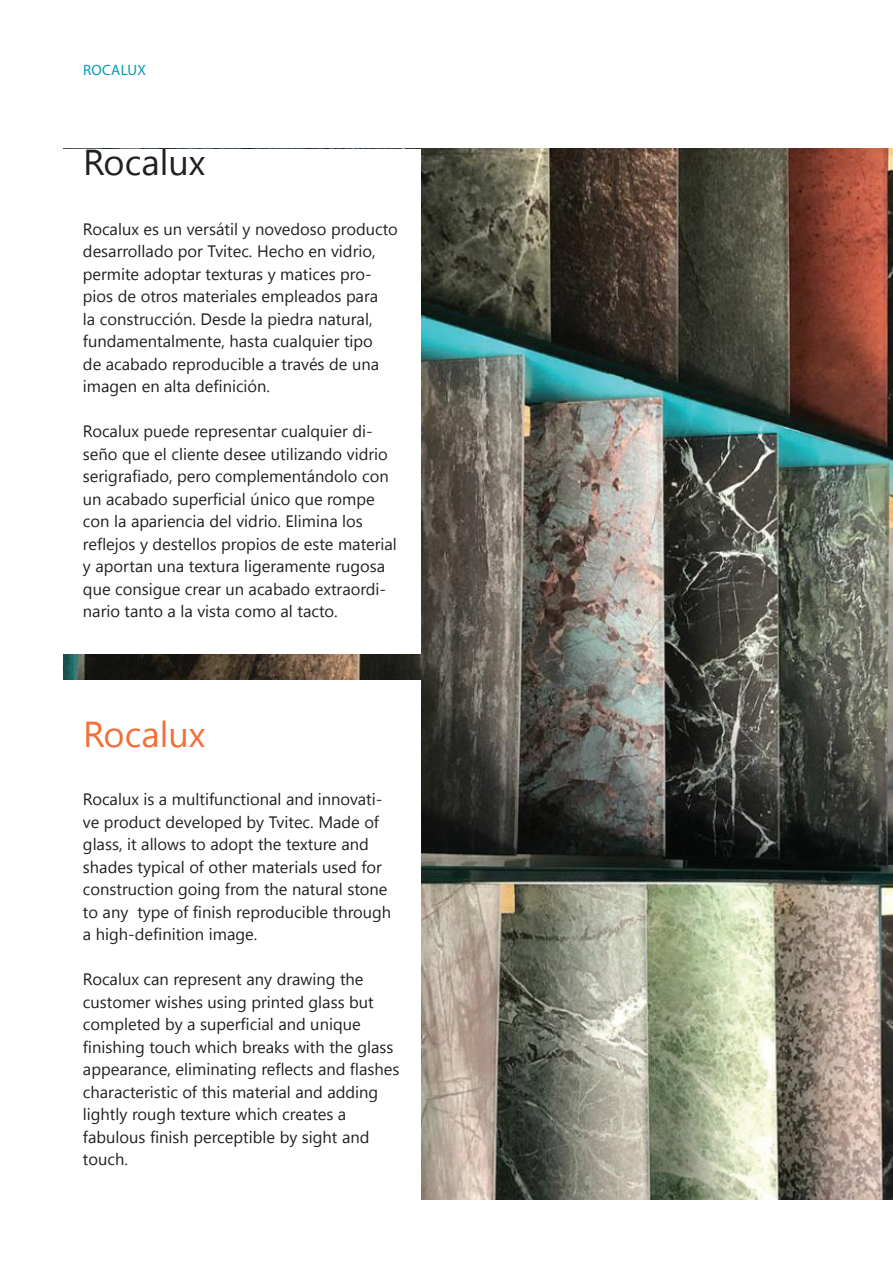
<style>
.page{position:relative;width:893px;height:1263px;background:#fff}
.page>*{position:absolute;margin:0;border:0;box-sizing:border-box;transform-origin:0 0}
.t1{font:36px "Segoe UI";color:#231f20}
.t2{font:36px "Segoe UI";color:#f26f39}
.t3{font:16.5px/22.5px "Segoe UI";color:#231f20}
.t4{font:15px "Myriad Pro";letter-spacing:.02em;color:#009cb2}
</style>
<div class="page">
<img style="left:64px;top:149px;width:829px;height:1050px">
<div style="left:62px;top:149px;width:359px;height:504px;background:#fff"></div>
<div style="left:62px;top:680px;width:359px;height:519px;background:#fff"></div>
<p class="t4" style="left:83px;top:61px;width:64px">ROCALUX</p>
<h1 class="t1" style="left:83px;top:137px;width:124px">Rocalux</h1>
<p class="t3" style="left:83px;top:217px;width:316px">Rocalux es un versátil y novedoso producto desarrollado por Tvitec. Hecho en vidrio, permite adoptar texturas y matices pro&shy;pios de otros materiales empleados para<br>la construcción. Desde la piedra natural, fundamentalmente, hasta cualquier tipo<br>de acabado reproducible a través de una imagen en alta definición.</p>
<p class="t3" style="left:83px;top:420px;width:315px">Rocalux puede representar cualquier di&shy;seño que el cliente desee utilizando vidrio serigrafiado, pero complementándolo con un acabado superficial único que rompe con la apariencia del vidrio. Elimina los reflejos y destellos propios de este material y aportan una textura ligeramente rugosa que consigue crear un acabado extraordi&shy;nario tanto a la vista como al tacto.</p>
<h1 class="t2" style="left:83px;top:709px;width:124px">Rocalux</h1>
<p class="t3" style="left:83px;top:787px;width:310px">Rocalux is a multifunctional and innovati&shy;ve product developed by Tvitec. Made of glass, it allows to adopt the texture and shades typical of other materials used for construction going from the natural stone to any type of finish reproducible through a high-definition image.</p>
<p class="t3" style="left:83px;top:967px;width:318px">Rocalux can represent any drawing the customer wishes using printed glass but completed by a superficial and unique finishing touch which breaks with the glass appearance, eliminating reflects and flashes characteristic of this material and adding lightly rough texture which creates a fabulous finish perceptible by sight and touch.</p>
</div>
